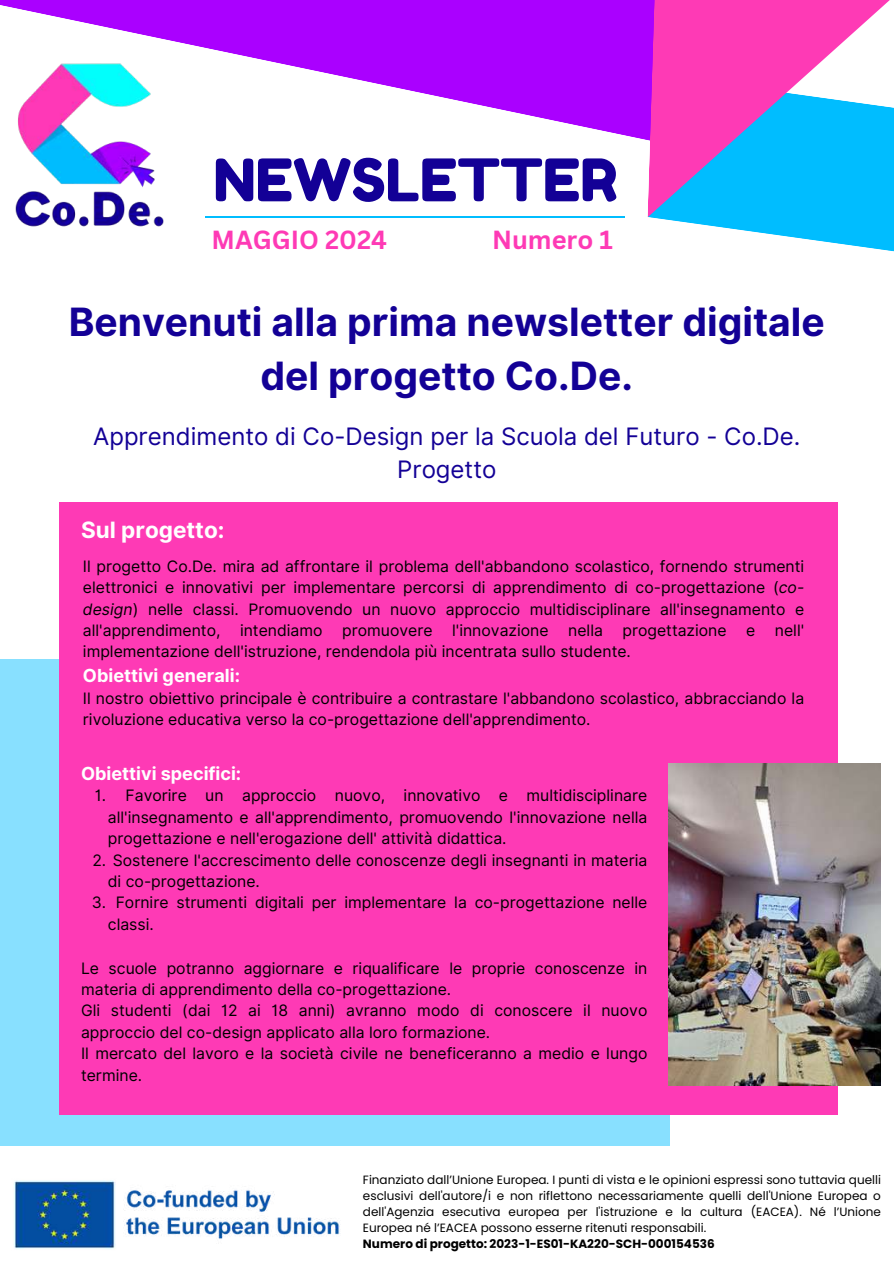
<style>
.page{position:relative;width:894px;height:1264px;background:#fff}
.page>*{position:absolute;margin:0;border:0;box-sizing:border-box;transform-origin:0 0}
.t1{font:58.5px "Fredoka One";color:#130096}
.t2{font:700 39px/54px "Inter";color:#130096;text-align:center}
.t3{font:700 25.5px "Canva Sans";color:#fe3ab5}
.t4{font:24px/33px "Inter";color:#130096;text-align:center}
.t5{font:700 22.5px "Inter";color:#fff}
.t6{font:700 18px "Inter";color:#fff}
.t7{font:15.75px/21.3px "Inter";color:#000;text-align:justify}
.t8{font:12px/16px "Poppins";color:#000;text-align:justify}
.t9{font:700 12px "Poppins";color:#000}
.s1{font-style:italic}
</style>
<div class="page">
<svg style="left:734px;top:229px;width:159px;height:23px"></svg>
<svg style="left:0;top:0;width:647px;height:140px;fill:#a0f"></svg>
<svg style="left:647px;top:0;width:246px;height:229px;background:#9386dd"></svg>
<img style="left:0;top:45px;width:233px;height:182px">
<hr style="left:206px;top:216px;width:418px;height:2px;background:#00bdff">
<div style="left:0;top:659px;width:669px;height:486px;background:#88e0ff"></div>
<div style="left:60px;top:502px;width:776px;height:613px;background:#fe3ab5"></div>
<img style="left:13px;top:1180px;width:327px;height:69px">
<img style="left:668px;top:763px;width:212px;height:322px">
<h1 class="t1" style="left:213px;top:144px;width:405px">NEWSLETTER</h1>
<h3 class="t3" style="left:211px;top:221px;width:177px">MAGGIO 2024</h3>
<h3 class="t3" style="left:492px;top:221px;width:122px">Numero 1</h3>
<h2 class="t2" style="left:69px;top:295px;width:757px">Benvenuti alla prima newsletter digitale del progetto Co.De.</h2>
<h3 class="t4" style="left:93px;top:420px;width:708px">Apprendimento di Co-Design per la Scuola del Futuro - Co.De.<br>Progetto</h3>
<h3 class="t5" style="left:81px;top:516px;width:145px">Sul progetto:</h3>
<p class="t7" style="left:83px;top:555px;width:722px">Il progetto Co.De. mira ad affrontare il problema dell'abbandono scolastico, fornendo strumenti elettronici e innovativi per implementare percorsi di apprendimento di co-progettazione (<span class="s1">co&shy;design</span>) nelle classi. Promuovendo un nuovo approccio multidisciplinare all'insegnamento e all'apprendimento, intendiamo promuovere l'innovazione nella progettazione e nell' implementazione dell'istruzione, rendendola più incentrata sullo studente.</p>
<p class="t6" style="left:83px;top:664px;width:159px">Obiettivi generali:</p>
<p class="t7" style="left:83px;top:687px;width:722px">Il nostro obiettivo principale è contribuire a contrastare l'abbandono scolastico, abbracciando la rivoluzione educativa verso la co-progettazione dell'apprendimento.</p>
<p class="t6" style="left:81px;top:762px;width:162px">Obiettivi specifici:</p>
<p class="t7" style="left:108px;top:785px;width:541px;text-indent:18px">Favorire un approccio nuovo, innovativo e multidisciplinare all'insegnamento e all'apprendimento, promuovendo l'innovazione nella progettazione e nell'erogazione dell' attività didattica.</p>
<p class="t7" style="left:95px;top:785px;width:13px">1.</p>
<p class="t7" style="left:92px;top:849px;width:556px">2. Sostenere l'accrescimento delle conoscenze degli insegnanti in materia</p>
<p class="t7" style="left:108px;top:870px;width:153px">di co-progettazione.</p>
<p class="t7" style="left:116px;top:891px;width:533px">Fornire strumenti digitali per implementare la co-progettazione nelle</p>
<p class="t7" style="left:108px;top:913px;width:47px">classi.</p>
<p class="t7" style="left:92px;top:891px;width:16px">3.</p>
<p class="t7" style="left:81px;top:957px;width:567px;text-align:left">Le scuole potranno aggiornare e riqualificare le proprie conoscenze in materia di apprendimento della co-progettazione.<br>Gli studenti (dai 12 ai 18 anni) avranno modo di conoscere il nuovo approccio del co-design applicato alla loro formazione.<br>Il mercato del lavoro e la società civile ne beneficeranno a medio e lungo termine.</p>
<p class="t8" style="left:363px;top:1171px;width:519px">Finanziato dall’Unione Europea. I punti di vista e le opinioni espressi sono tuttavia quelli esclusivi dell'autore/i e non riflettono necessariamente quelli dell'Unione Europea o dell'Agenzia esecutiva europea per l'istruzione e la cultura (EACEA). Né l’Unione Europea né l’EACEA possono esserne ritenuti responsabili.</p>
<p class="t9" style="left:363px;top:1235px;width:353px">Numero di progetto: 2023-1-ES01-KA220-SCH-000154536</p>
</div>
